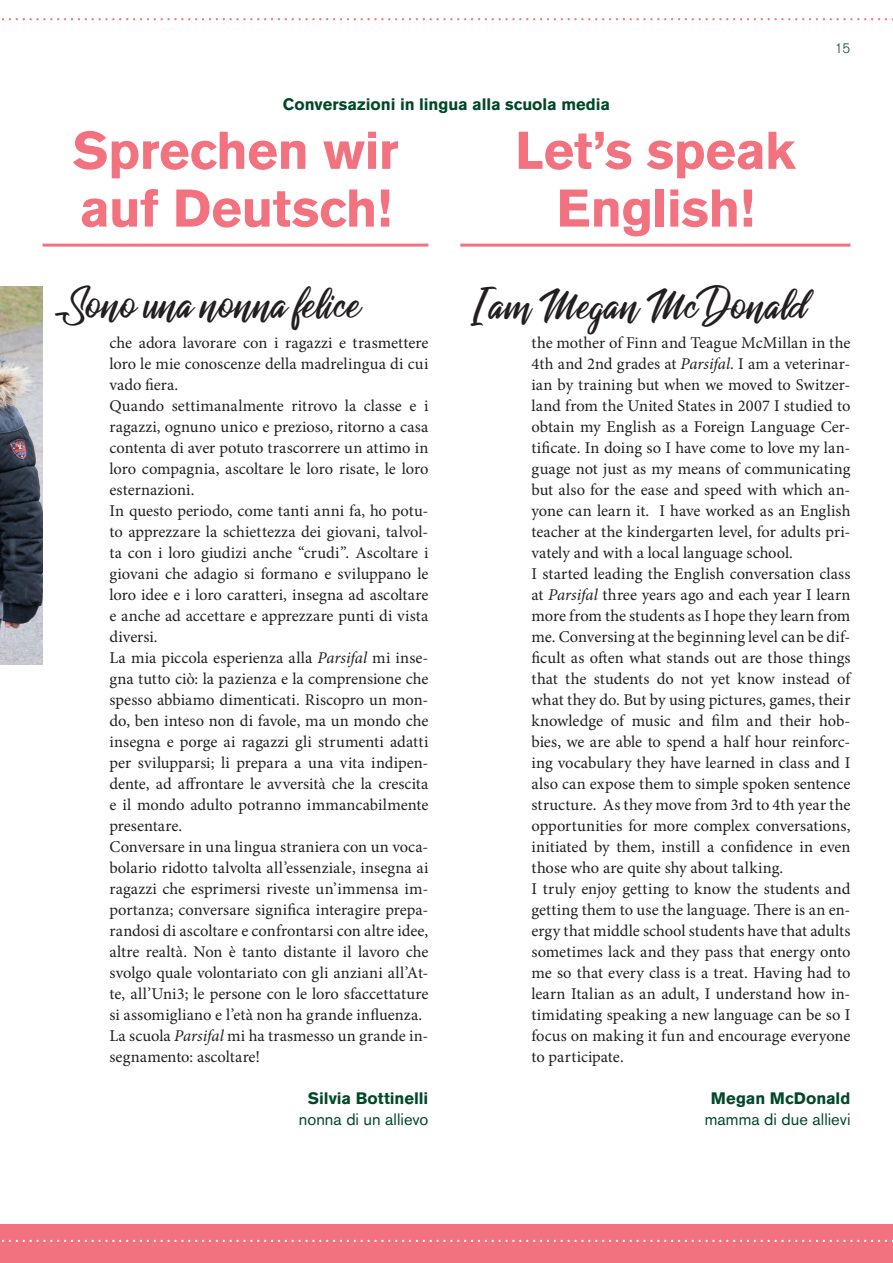
<style>
.page{position:relative;width:893px;height:1263px;background:#fff}
.page>*{position:absolute;margin:0;border:0;box-sizing:border-box;transform-origin:0 0}
.t1{font:700 52.5px/57.8px "Akzidenz Grotesk BE";letter-spacing:-.005em;color:#f27280}
.t2{font:36px "Raph Lanok Future";letter-spacing:.015em;color:#231f20}
.t3{font:16.5px/21px "Minion Pro";color:#231f20}
.t4{font:700 16.5px "Akzidenz Grotesk BE";color:#014829}
.t5{font:16.5px "Akzidenz Grotesk BE";color:#014829}
.t6{font:300 13.5px "Akzidenz Grotesk BE";color:#014829}
.s1{font-style:italic}
</style>
<div class="page">
<div style="left:0;top:1225px;width:893px;height:38px;background:#f27280"></div>
<svg style="left:2px;top:1240px;width:891px;height:2px"></svg>
<svg style="left:2px;top:18px;width:891px;height:2px"></svg>
<img style="left:0;top:286px;width:43px;height:378px">
<hr style="left:43px;top:244px;width:385px;height:3px;background:#f27280">
<hr style="left:460px;top:244px;width:390px;height:3px;background:#f27280">
<p class="t4" style="left:283px;top:94px;width:329px">Conversazioni in lingua alla scuola media</p>
<h1 class="t1" style="left:72px;top:122px;width:327px">Sprechen wir auf Deutsch!</h1>
<h1 class="t1" style="left:515px;top:122px;width:282px;text-align:center">Let’s speak<br>English!</h1>
<p class="t6" style="left:835px;top:40px;width:17px">15</p>
<h2 class="t2" style="left:55px;top:285px;width:308px">Sono una nonna felice</h2>
<h2 class="t2" style="left:472px;top:285px;width:337px">I am Megan McDonald</h2>
<p class="t3" style="left:109px;top:332px;width:320px">che adora lavorare con i ragazzi e trasmettere loro le mie conoscenze della madrelingua di cui vado fiera.<br>Quando settimanalmente ritrovo la classe e i ragazzi, ognuno unico e prezioso, ritorno a casa contenta di aver potuto trascorrere un attimo in loro compagnia, ascoltare le loro risate, le loro esternazioni.<br>In questo periodo, come tanti anni fa, ho potu&shy;to apprezzare la schiettezza dei giovani, talvol&shy;ta con i loro giudizi anche “crudi”. Ascoltare i giovani che adagio si formano e sviluppano le loro idee e i loro caratteri, insegna ad ascoltare e anche ad accettare e apprezzare punti di vista diversi.<br>La mia piccola esperienza alla <span class="s1">Parsifal</span> mi inse&shy;gna tutto ciò: la pazienza e la comprensione che spesso abbiamo dimenticati. Riscopro un mon&shy;do, ben inteso non di favole, ma un mondo che insegna e porge ai ragazzi gli strumenti adatti per svilupparsi; li prepara a una vita indipen&shy;dente, ad affrontare le avversità che la crescita e il mondo adulto potranno immancabilmente presentare.<br>Conversare in una lingua straniera con un voca&shy;bolario ridotto talvolta all’essenziale, insegna ai ragazzi che esprimersi riveste un’immensa im&shy;portanza; conversare significa interagire prepa&shy;randosi di ascoltare e confrontarsi con altre idee, altre realtà. Non è tanto distante il lavoro che svolgo quale volontariato con gli anziani all’At&shy;te, all’Uni3; le persone con le loro sfaccettature si assomigliano e l’età non ha grande influenza.<br>La scuola <span class="s1">Parsifal</span> mi ha trasmesso un grande in&shy;segnamento: ascoltare!</p>
<p class="t4" style="left:308px;top:1089px;width:122px">Silvia Bottinelli</p>
<p class="t5" style="left:299px;top:1110px;width:131px">nonna di un allievo</p>
<p class="t3" style="left:531px;top:332px;width:320px">the mother of Finn and Teague McMillan in the 4th and 2nd grades at <span class="s1">Parsifal</span>. I am a veterinar&shy;ian by training but when we moved to Switzer&shy;land from the United States in 2007 I studied to obtain my English as a Foreign Language Cer&shy;tificate. In doing so I have come to love my lan&shy;guage not just as my means of communicating but also for the ease and speed with which an&shy;yone can learn it. I have worked as an English teacher at the kindergarten level, for adults pri&shy;vately and with a local language school.<br>I started leading the English conversation class at <span class="s1">Parsifal</span> three years ago and each year I learn more from the students as I hope they learn from me. Conversing at the beginning level can be dif&shy;ficult as often what stands out are those things that the students do not yet know instead of what they do. But by using pictures, games, their knowledge of music and film and their hob&shy;bies, we are able to spend a half hour reinforc&shy;ing vocabulary they have learned in class and I also can expose them to simple spoken sentence structure. As they move from 3rd to 4th year the opportunities for more complex conversations, initiated by them, instill a confidence in even those who are quite shy about talking.<br>I truly enjoy getting to know the students and getting them to use the language. There is an en&shy;ergy that middle school students have that adults sometimes lack and they pass that energy onto me so that every class is a treat. Having had to learn Italian as an adult, I understand how in&shy;timidating speaking a new language can be so I focus on making it fun and encourage everyone to participate.</p>
<p class="t4" style="left:711px;top:1089px;width:141px">Megan McDonald</p>
<p class="t5" style="left:705px;top:1110px;width:147px">mamma di due allievi</p>
</div>
